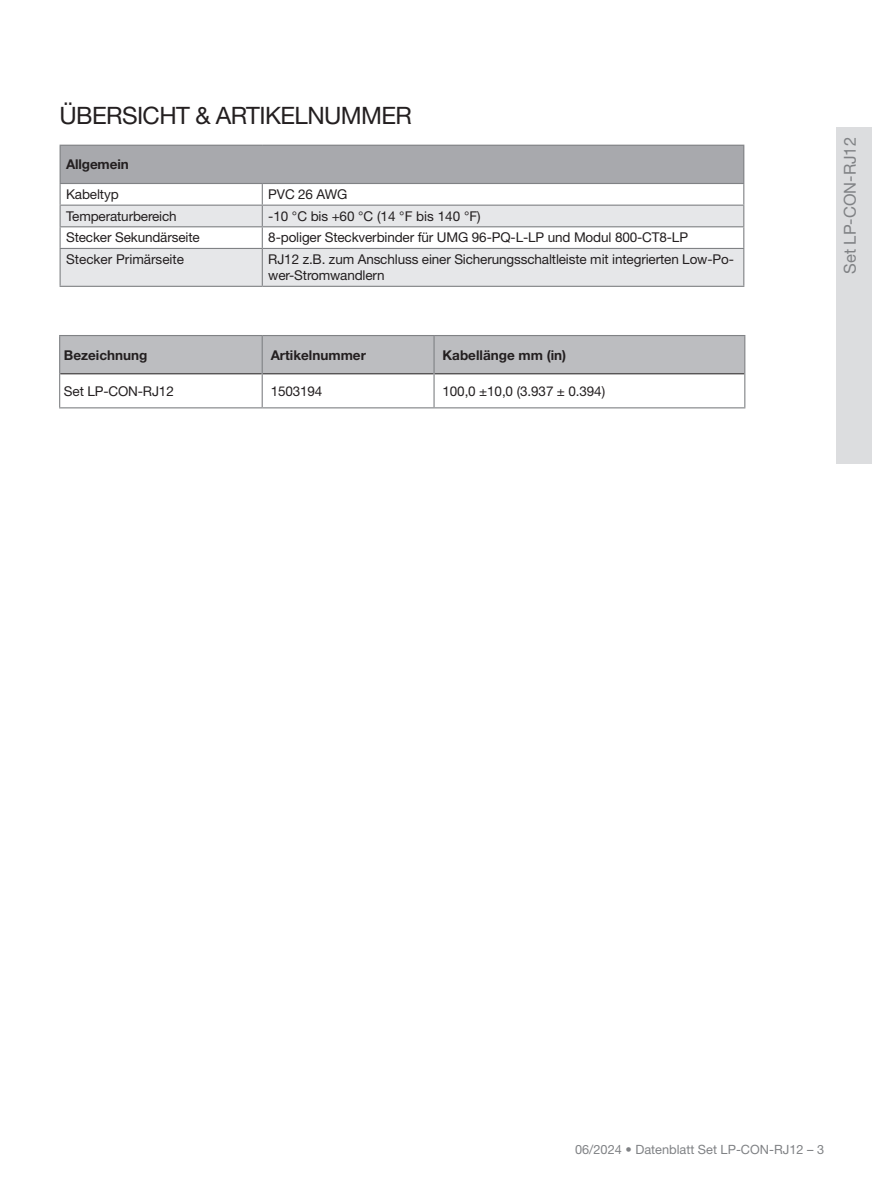
<style>
.page{position:relative;width:872px;height:1187px;background:#fff}
.page>*{position:absolute;margin:0;border:0;box-sizing:border-box;transform-origin:0 0}
._18_16pt_Titelseite_Subline_Kopie{font:24px "Helvetica Neue LT Pro";letter-spacing:-.025em;color:#231f20}
.t1{font:16.5px "Helvetica Neue LT Pro";color:#808285}
._18_10pt_Fliesstext{font:13.5px/16.2px "Helvetica Neue LT Pro";letter-spacing:-.01em;color:#231f20}
.Tab-Text__8pt__links{font:13.5px "Helvetica Neue LT Pro";letter-spacing:-.01em;color:#231f20}
.Tab-Text__8pt__links__FETT{font:700 13.5px "Helvetica Neue LT Pro";color:#231f20}
._18_10pt_Fliesstext_Aufzaehlungen{font:13.5px "Helvetica Neue LT Pro";letter-spacing:-.01em;color:#231f20}
.Tebellentext_10pt_roman_Helv{font:13.5px "Helvetica Neue LT Pro";color:#231f20}
._18_10pt_Fliesstext-2{font:700 13.5px "Helvetica Neue LT Pro";letter-spacing:-.01em;color:#231f20}
.t2{font:12.75px "Helvetica Neue LT Pro";color:#808285}
</style>
<div class="page">
<div style="left:836px;top:128px;width:36px;height:335px;background:#dcdddf"></div>
<div style="left:60px;top:336px;width:684px;height:37px;background:#bcbdc0"></div>
<hr style="left:60px;top:373px;width:202px;height:1px;background:#231f20">
<hr style="left:263px;top:373px;width:170px;height:1px;background:#231f20">
<hr style="left:434px;top:373px;width:310px;height:1px;background:#231f20">
<hr style="left:59px;top:335px;width:203px;height:1px;background:#808285">
<hr style="left:59px;top:336px;width:1px;height:38px;background:#808285">
<hr style="left:262px;top:335px;width:172px;height:1px;background:#808285">
<hr style="left:262px;top:336px;width:1px;height:38px;background:#808285">
<hr style="left:434px;top:335px;width:311px;height:1px;background:#808285">
<hr style="left:433px;top:336px;width:1px;height:38px;background:#808285">
<hr style="left:744px;top:336px;width:1px;height:38px;background:#808285">
<hr style="left:59px;top:374px;width:1px;height:33px;background:#808285">
<hr style="left:262px;top:374px;width:1px;height:33px;background:#808285">
<hr style="left:433px;top:374px;width:1px;height:33px;background:#808285">
<hr style="left:744px;top:374px;width:1px;height:33px;background:#808285">
<hr style="left:59px;top:407px;width:203px;height:1px;background:#808285">
<hr style="left:262px;top:407px;width:172px;height:1px;background:#808285">
<hr style="left:434px;top:407px;width:311px;height:1px;background:#808285">
<div style="left:60px;top:145px;width:684px;height:38px;background:#a8a9ad"></div>
<svg style="left:61px;top:206px;width:682px;height:80px;fill:#e6e7e9"></svg>
<hr style="left:60px;top:145px;width:202px;height:1px;background:#808285">
<hr style="left:60px;top:146px;width:1px;height:37px;background:#808285">
<hr style="left:262px;top:145px;width:482px;height:1px;background:#808285">
<hr style="left:743px;top:146px;width:1px;height:37px;background:#808285">
<hr style="left:60px;top:183px;width:202px;height:1px;background:#808285">
<hr style="left:262px;top:183px;width:482px;height:1px;background:#808285">
<hr style="left:60px;top:204px;width:202px;height:2px;background:#808285">
<hr style="left:262px;top:204px;width:482px;height:2px;background:#808285">
<hr style="left:60px;top:226px;width:202px;height:1px;background:#808285">
<svg style="left:60px;top:184px;width:1px;height:64px"></svg>
<hr style="left:262px;top:226px;width:482px;height:1px;background:#808285">
<svg style="left:262px;top:184px;width:1px;height:64px"></svg>
<svg style="left:743px;top:184px;width:1px;height:64px"></svg>
<hr style="left:60px;top:248px;width:202px;height:1px;background:#808285">
<hr style="left:60px;top:249px;width:1px;height:37px;background:#808285">
<hr style="left:262px;top:248px;width:482px;height:1px;background:#808285">
<hr style="left:262px;top:249px;width:1px;height:37px;background:#808285">
<hr style="left:743px;top:249px;width:1px;height:37px;background:#808285">
<hr style="left:60px;top:286px;width:202px;height:1px;background:#808285">
<hr style="left:262px;top:286px;width:482px;height:1px;background:#808285">
<p class="_18_16pt_Titelseite_Subline_Kopie" style="left:60px;top:100px;width:354px">ÜBERSICHT &amp; ARTIKELNUMMER</p>
<p class="_18_10pt_Fliesstext-2" style="left:66px;top:156px;width:64px">Allgemein</p>
<p class="_18_10pt_Fliesstext" style="left:66px;top:186px;width:54px">Kabeltyp</p>
<p class="_18_10pt_Fliesstext_Aufzaehlungen" style="left:268px;top:186px;width:81px">PVC 26 AWG</p>
<p class="_18_10pt_Fliesstext" style="left:66px;top:207px;width:112px">Temperaturbereich</p>
<p class="_18_10pt_Fliesstext_Aufzaehlungen" style="left:268px;top:208px;width:214px">-10 °C bis +60 °C (14 °F bis 140 °F)</p>
<p class="_18_10pt_Fliesstext" style="left:66px;top:229px;width:135px">Stecker Sekundärseite</p>
<p class="_18_10pt_Fliesstext" style="left:268px;top:229px;width:421px">8-poliger Steckverbinder für UMG 96-PQ-L-LP und Modul 800-CT8-LP</p>
<p class="Tebellentext_10pt_roman_Helv" style="left:66px;top:251px;width:120px">Stecker Primärseite</p>
<p class="_18_10pt_Fliesstext" style="left:268px;top:251px;width:467px">RJ12 z.B. zum Anschluss einer Sicherungsschaltleiste mit integrierten Low-Po&shy;wer-Stromwandlern</p>
<p class="Tab-Text__8pt__links__FETT" style="left:64px;top:346px;width:85px">Bezeichnung</p>
<p class="Tab-Text__8pt__links__FETT" style="left:271px;top:346px;width:97px">Artikelnummer</p>
<p class="Tab-Text__8pt__links__FETT" style="left:442px;top:346px;width:125px">Kabellänge mm (in)</p>
<p class="Tab-Text__8pt__links" style="left:64px;top:382px;width:111px">Set LP-CON-RJ12</p>
<p class="Tab-Text__8pt__links" style="left:271px;top:382px;width:53px">1503194</p>
<p class="Tab-Text__8pt__links" style="left:442px;top:382px;width:164px">100,0 ±10,0 (3.937 ± 0.394)</p>
<p class="t1" style="left:840px;top:274px;width:138px;rotate:-90deg">Set LP-CON-RJ12</p>
<p class="t2" style="left:575px;top:1140px;width:250px">06/2024 • Datenblatt Set LP-CON-RJ12 – 3</p>
</div>
